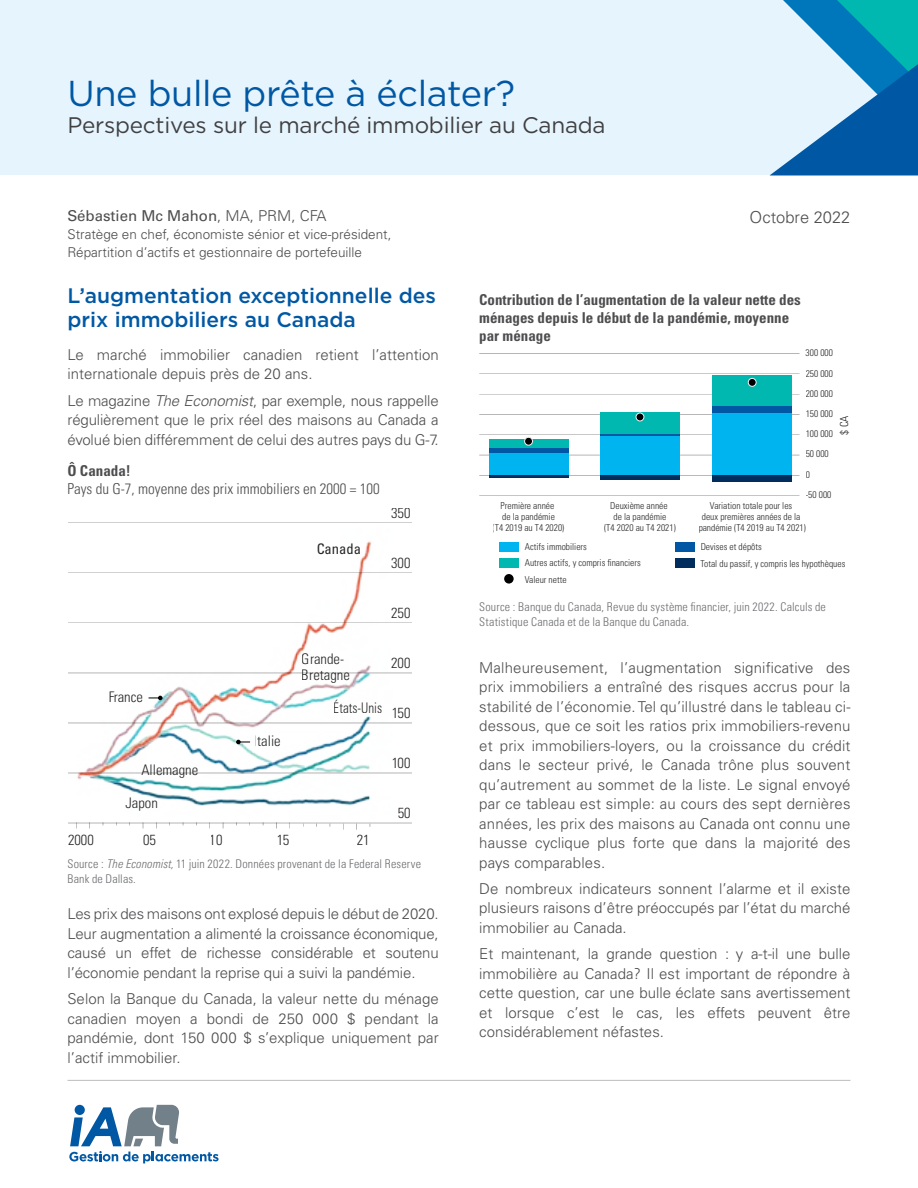
<style>
.page{position:relative;width:918px;height:1188px;background:#fff}
.page>*{position:absolute;margin:0;border:0;box-sizing:border-box;transform-origin:0 0}
.H1_-_title{font:36px "Gotham";letter-spacing:-.01em;color:#0058a4}
.H1_-_subtitle{font:22.5px "Gotham";letter-spacing:-.01em;color:#414042}
.H2_-_heading{font:500 21px/24px "Gotham";color:#0058a4}
.p_-_body_copy{font:300 16.5px "Univers LT Pro 45";color:#4d4d4f}
.p_-_body_copy-2{font:300 15px/19.5px "Univers LT Pro 45";color:#4d4d4f;text-align:justify}
.t1{font:700 condensed 15px/18px "Univers LT Pro";color:#4d4d4f}
.t2{font:300 condensed 15px "Univers LT Pro";color:#4d4d4f}
.p_-_body_copy-3{font:15px "Univers LT Pro 55 Roman";color:#4d4d4f}
.t3{font:300 condensed 14.55px/15.3px "Univers LT Pro";color:#000}
.t4{font:300 condensed 14.55px "Univers LT Pro";color:#000;scale:.89 1}
.t5{font:condensed 14.55px "Univers LT Pro";color:#000}
.p_-_body_copy-4{font:300 13.5px/18px "Univers LT Pro 45";color:#4d4d4f}
.t6{font:300 condensed 12px/15px "Univers LT Pro";letter-spacing:.015em;color:#6d6e71}
.t7{font:300 condensed 11.1px "Univers LT Pro";color:#000}
.t8{font:300 condensed 9.45px/20.2px "Univers LT Pro";color:#000}
.s1{font-family:"Univers LT Pro 45";font-weight:300}
.s2{font-style:italic}
</style>
<div class="page">
<hr style="left:68px;top:1080px;width:782px;height:1px;background:#bcbec0">
<svg style="left:69px;top:1105px;width:150px;height:58px"></svg>
<div style="left:0;top:0;width:918px;height:176px;background:#e6f5fd"></div>
<svg style="left:770px;top:0;width:148px;height:176px"></svg>
<img style="left:68px;top:522px;width:344px;height:307px">
<svg style="left:149px;top:696px;width:14px;height:4px"></svg>
<svg style="left:236px;top:740px;width:14px;height:4px"></svg>
<hr style="left:68px;top:823px;width:344px;height:1px;background:#000">
<hr style="left:68px;top:773px;width:344px;height:1px;background:#000">
<hr style="left:68px;top:723px;width:344px;height:1px;background:#000">
<hr style="left:68px;top:673px;width:344px;height:1px;background:#000">
<hr style="left:68px;top:623px;width:344px;height:1px;background:#000">
<hr style="left:68px;top:573px;width:344px;height:1px;background:#000">
<hr style="left:68px;top:523px;width:344px;height:1px;background:#000">
<hr style="left:479px;top:353px;width:321px;height:1px;background:#000">
<hr style="left:479px;top:374px;width:321px;height:1px;background:#000">
<hr style="left:479px;top:394px;width:321px;height:1px;background:#000">
<hr style="left:479px;top:414px;width:321px;height:1px;background:#000">
<hr style="left:479px;top:435px;width:321px;height:1px;background:#000">
<hr style="left:479px;top:455px;width:321px;height:1px;background:#000">
<hr style="left:479px;top:475px;width:321px;height:1px;background:#000">
<hr style="left:479px;top:496px;width:321px;height:1px;background:#000">
<div style="left:499px;top:542px;width:20px;height:10px;background:#00b5ef"></div>
<div style="left:499px;top:558px;width:20px;height:10px;background:#00b8b0"></div>
<div style="left:675px;top:542px;width:20px;height:10px;background:#0058a4"></div>
<div style="left:675px;top:559px;width:20px;height:9px;background:#002d5b"></div>
<div style="left:504px;top:574px;width:10px;height:10px;background:#000;border-radius:50%"></div>
<hr style="left:489px;top:475px;width:79px;height:3px;background:#002d5b">
<div style="left:489px;top:453px;width:79px;height:22px;background:#00b5ef"></div>
<div style="left:489px;top:447px;width:79px;height:6px;background:#0058a4"></div>
<div style="left:489px;top:439px;width:79px;height:8px;background:#00b8b0"></div>
<div style="left:600px;top:475px;width:80px;height:5px;background:#002d5b"></div>
<div style="left:600px;top:436px;width:80px;height:39px;background:#00b5ef"></div>
<hr style="left:600px;top:434px;width:80px;height:2px;background:#0058a4">
<div style="left:600px;top:412px;width:80px;height:22px;background:#00b8b0"></div>
<div style="left:713px;top:475px;width:79px;height:7px;background:#002d5b"></div>
<div style="left:713px;top:413px;width:79px;height:62px;background:#00b5ef"></div>
<div style="left:713px;top:406px;width:79px;height:7px;background:#0058a4"></div>
<div style="left:713px;top:375px;width:79px;height:31px;background:#00b8b0"></div>
<div style="left:748px;top:378px;width:8px;height:8px;background:#000;border-radius:50%"></div>
<div style="left:748px;top:378px;width:9px;height:9px;border:1px solid #f1f1f2;border-radius:50%"></div>
<div style="left:636px;top:413px;width:8px;height:8px;background:#000;border-radius:50%"></div>
<div style="left:636px;top:413px;width:8px;height:8px;border:1px solid #f1f1f2;border-radius:50%"></div>
<div style="left:525px;top:437px;width:8px;height:8px;background:#000;border-radius:50%"></div>
<div style="left:524px;top:437px;width:9px;height:9px;border:1px solid #f1f1f2;border-radius:50%"></div>
<h1 class="H1_-_title" style="left:68px;top:70px;width:449px">Une bulle prête à éclater?</h1>
<h1 class="H1_-_subtitle" style="left:68px;top:110px;width:540px">Perspectives sur le marché immobilier au Canada</h1>
<p class="p_-_body_copy-3" style="left:68px;top:206px;width:261px">Sébastien Mc Mahon<span class="s1">, MA, PRM, CFA</span></p>
<p class="p_-_body_copy-4" style="left:68px;top:225px;width:326px">Stratège en chef, économiste sénior et vice-président,<br>Répartition d’actifs et gestionnaire de portefeuille</p>
<p class="p_-_body_copy" style="left:750px;top:206px;width:102px">Octobre 2022</p>
<h2 class="H2_-_heading" style="left:68px;top:283px;width:370px">L’augmentation exceptionnelle des prix immobiliers au Canada</h2>
<p class="p_-_body_copy-2" style="left:68px;top:345px;width:373px">Le marché immobilier canadien retient l’attention internationale depuis près de 20 ans.</p>
<p class="p_-_body_copy-2" style="left:68px;top:390px;width:373px">Le magazine <span class="s2">The Economist</span>, par exemple, nous rappelle régulièrement que le prix réel des maisons au Canada a évolué bien différemment de celui des autres pays du G-7.</p>
<p class="t1" style="left:68px;top:461px;width:65px">Ô Canada!</p>
<p class="t2" style="left:68px;top:478px;width:314px">Pays du G-7, moyenne des prix immobiliers en 2000 = 100</p>
<p class="t5" style="left:317px;top:540px;width:46px">Canada</p>
<p class="t3" style="left:391px;top:505px;width:21px">350</p>
<p class="t3" style="left:391px;top:555px;width:21px">300</p>
<p class="t3" style="left:391px;top:605px;width:21px">250</p>
<p class="t3" style="left:108px;top:688px;width:36px">France</p>
<p class="t3" style="left:141px;top:762px;width:58px">Allemagne</p>
<p class="t3" style="left:125px;top:794px;width:34px">Japon</p>
<p class="t3" style="left:254px;top:733px;width:28px">Italie</p>
<p class="t3" style="left:302px;top:651px;width:49px">Grande-<br>Bretagne</p>
<p class="t4" style="left:334px;top:698px;width:56px">États-Unis</p>
<p class="t3" style="left:68px;top:832px;width:27px">2000</p>
<p class="t3" style="left:143px;top:832px;width:14px">05</p>
<p class="t3" style="left:210px;top:832px;width:14px">10</p>
<p class="t3" style="left:276px;top:832px;width:14px">15</p>
<p class="t3" style="left:357px;top:832px;width:14px">21</p>
<p class="t3" style="left:391px;top:655px;width:21px">200</p>
<p class="t3" style="left:391px;top:705px;width:21px">150</p>
<p class="t3" style="left:391px;top:755px;width:21px">100</p>
<p class="t3" style="left:398px;top:805px;width:14px">50</p>
<p class="t6" style="left:68px;top:856px;width:355px">Source : <span class="s2">The Economist,</span> 11 juin 2022. Données provenant de la Federal Reserve<br>Bank de Dallas.</p>
<p class="p_-_body_copy-2" style="left:68px;top:904px;width:373px">Les prix des maisons ont explosé depuis le début de 2020.<br>Leur augmentation a alimenté la croissance économique, causé un effet de richesse considérable et soutenu l’économie pendant la reprise qui a suivi la pandémie.</p>
<p class="p_-_body_copy-2" style="left:68px;top:989px;width:373px">Selon la Banque du Canada, la valeur nette du ménage canadien moyen a bondi de 250 000 $ pendant la pandémie, dont 150 000 $ s’explique uniquement par l’actif immobilier.</p>
<p class="t1" style="left:479px;top:291px;width:323px">Contribution de l’augmentation de la valeur nette des ménages depuis le début de la pandémie, moyenne par ménage</p>
<p class="t8" style="left:806px;top:342px;width:29px">300 000<br>250 000<br>200 000<br>150 000<br>100 000<br>50 000<br>0<br>-50 000</p>
<p class="t7" style="left:837px;top:435px;width:21px;rotate:-90deg">$ CA</p>
<p class="t8" style="left:493px;top:499px;width:73px;line-height:11.1px;text-align:center">Première année<br>de la pandémie<br>(T4 2019 au T4 2020)</p>
<p class="t8" style="left:604px;top:499px;width:73px;line-height:11.1px;text-align:center">Deuxième année<br>de la pandémie<br>(T4 2020 au T4 2021)</p>
<p class="t8" style="left:698px;top:499px;width:109px;line-height:11.1px;text-align:center">Variation totale pour les<br>deux premières années de la pandémie (T4 2019 au T4 2021)</p>
<p class="t8" style="left:525px;top:538px;width:117px;line-height:16.2px">Actifs immobiliers<br>Autres actifs, y compris financiers<br>Valeur nette</p>
<p class="t8" style="left:701px;top:538px;width:146px;line-height:16.6px">Devises et dépôts<br>Total du passif, y compris les hypothèques</p>
<p class="t6" style="left:479px;top:599px;width:348px">Source : Banque du Canada, Revue du système financier, juin 2022. Calculs de<br>Statistique Canada et de la Banque du Canada.</p>
<p class="p_-_body_copy-2" style="left:479px;top:657px;width:373px">Malheureusement, l’augmentation significative des prix immobiliers a entraîné des risques accrus pour la stabilité de l’économie. Tel qu’illustré dans le tableau ci&shy;dessous, que ce soit les ratios prix immobiliers-revenu et prix immobiliers-loyers, ou la croissance du crédit dans le secteur privé, le Canada trône plus souvent qu’autrement au sommet de la liste. Le signal envoyé par ce tableau est simple: au cours des sept dernières années, les prix des maisons au Canada ont connu une hausse cyclique plus forte que dans la majorité des pays comparables.</p>
<p class="p_-_body_copy-2" style="left:479px;top:878px;width:373px">De nombreux indicateurs sonnent l’alarme et il existe plusieurs raisons d’être préoccupés par l’état du marché immobilier au Canada.</p>
<p class="p_-_body_copy-2" style="left:479px;top:944px;width:373px">Et maintenant, la grande question : y a-t-il une bulle immobilière au Canada? Il est important de répondre à cette question, car une bulle éclate sans avertissement et lorsque c’est le cas, les effets peuvent être considérablement néfastes.</p>
</div>
